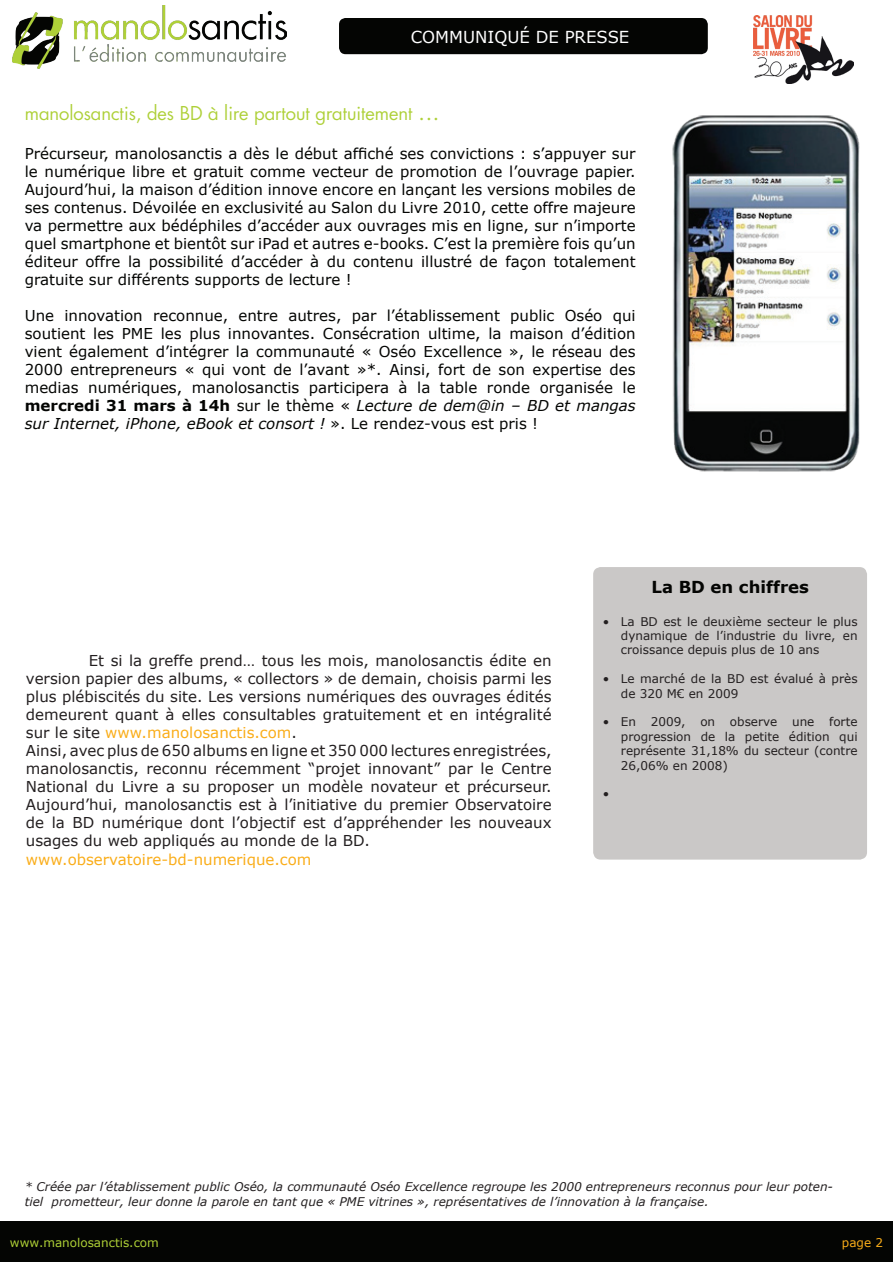
<style>
.page{position:relative;width:893px;height:1263px;background:#fff}
.page>*{position:absolute;margin:0;border:0;box-sizing:border-box;transform-origin:0 0}
.t1{font:21px "Renner Archi Type";color:#aed038}
.t2{font:16.5px "Verdana";color:#fff}
.t3{font:700 16.5px "Verdana";color:#040503}
.t4{font:15px/18px "Verdana";color:#040503;text-align:justify}
.t5{font:15px/18px "Verdana";color:#231f20}
.t6{font:15px "Verdana";color:#faad19}
.t7{font:12px/14.4px "Verdana";color:#231f20;text-align:justify}
.t8{font:italic 12px/14.4px "Verdana";color:#231f20}
.t9{font:12px "Verdana";color:#aed036}
.t10{font:12px "Verdana";color:#faad19}
.s1{font-size:27px}
.s2{font-weight:700}
.s3{font-style:italic}
.s4{color:#faad19}
</style>
<div class="page">
<div style="left:0;top:1222px;width:893px;height:40px;background:#040503"></div>
<div style="left:593px;top:567px;width:274px;height:293px;background:#cac8c7;border-radius:8px"></div>
<img style="left:12px;top:6px;width:274px;height:62px">
<img style="left:672px;top:115px;width:188px;height:357px">
<div style="left:339px;top:18px;width:369px;height:36px;background:#040503;border-radius:7px"></div>
<img style="left:753px;top:15px;width:101px;height:68px">
<p class="t2" style="left:411px;top:26px;width:220px">COMMUNIQUÉ DE PRESSE</p>
<h1 class="t1" style="left:25px;top:101px;width:416px">manolosanctis, des BD à lire partout gratuitement <span class="s1">...</span></h1>
<p class="t4" style="left:25px;top:144px;width:612px">Précurseur, manolosanctis a dès le début affiché ses convictions : s’appuyer sur le numérique libre et gratuit comme vecteur de promotion de l’ouvrage papier.<br>Aujourd’hui, la maison d’édition innove encore en lançant les versions mobiles de ses contenus. Dévoilée en exclusivité au Salon du Livre 2010, cette offre majeure va permettre aux bédéphiles d’accéder aux ouvrages mis en ligne, sur n’importe quel smartphone et bientôt sur iPad et autres e-books. C’est la première fois qu’un éditeur offre la possibilité d’accéder à du contenu illustré de façon totalement gratuite sur différents supports de lecture !</p>
<p class="t4" style="left:25px;top:306px;width:612px">Une innovation reconnue, entre autres, par l’établissement public Oséo qui soutient les PME les plus innovantes. Consécration ultime, la maison d’édition vient également d’intégrer la communauté « Oséo Excellence », le réseau des 2000 entrepreneurs « qui vont de l’avant »*. Ainsi, fort de son expertise des medias numériques, manolosanctis participera à la table ronde organisée le <span class="s2">mercredi 31 mars à 14h</span> sur le thème « <span class="s3">Lecture de dem@in – BD et mangas sur Internet, iPhone, eBook et consort !</span> ». Le rendez-vous est pris !</p>
<p class="t5" style="left:26px;top:651px;width:527px;text-indent:63px">Et si la greffe prend… tous les mois, manolosanctis édite en version papier des albums, « collectors » de demain, choisis parmi les plus plébiscités du site. Les versions numériques des ouvrages édités demeurent quant à elles consultables gratuitement et en intégralité sur le site <span class="s4">www.manolosanctis.com</span>.<br>Ainsi, avec plus de 650 albums en ligne et 350 000 lectures enregistrées, manolosanctis, reconnu récemment “projet innovant” par le Centre National du Livre a su proposer un modèle novateur et précurseur.<br>Aujourd’hui, manolosanctis est à l’initiative du premier Observatoire de la BD numérique dont l’objectif est d’appréhender les nouveaux usages du web appliqués au monde de la BD.</p>
<p class="t6" style="left:26px;top:849px;width:287px">www.observatoire-bd-numerique.com</p>
<p class="t3" style="left:651px;top:577px;width:159px">La BD en chiffres</p>
<p class="t7" style="left:621px;top:613px;width:238px;text-indent:-18px">• La BD est le deuxième secteur le plus dynamique de l’industrie du livre, en croissance depuis plus de 10 ans</p>
<p class="t7" style="left:621px;top:671px;width:238px;text-indent:-18px">• Le marché de la BD est évalué à près de 320 M€ en 2009</p>
<p class="t7" style="left:621px;top:714px;width:238px;text-indent:-18px">• En 2009, on observe une forte progression de la petite édition qui représente 31,18% du secteur (contre 26,06% en 2008)</p>
<p class="t7" style="left:603px;top:786px;width:8px">•</p>
<p class="t8" style="left:25px;top:1179px;width:810px">* Créée par l’établissement public Oséo, la communauté Oséo Excellence regroupe les 2000 entrepreneurs reconnus pour leur poten&shy;tiel prometteur, leur donne la parole en tant que « PME vitrines », représentatives de l’innovation à la française.</p>
<p class="t9" style="left:10px;top:1235px;width:150px">www.manolosanctis.com</p>
<p class="t10" style="left:842px;top:1235px;width:43px">page 2</p>
</div>
